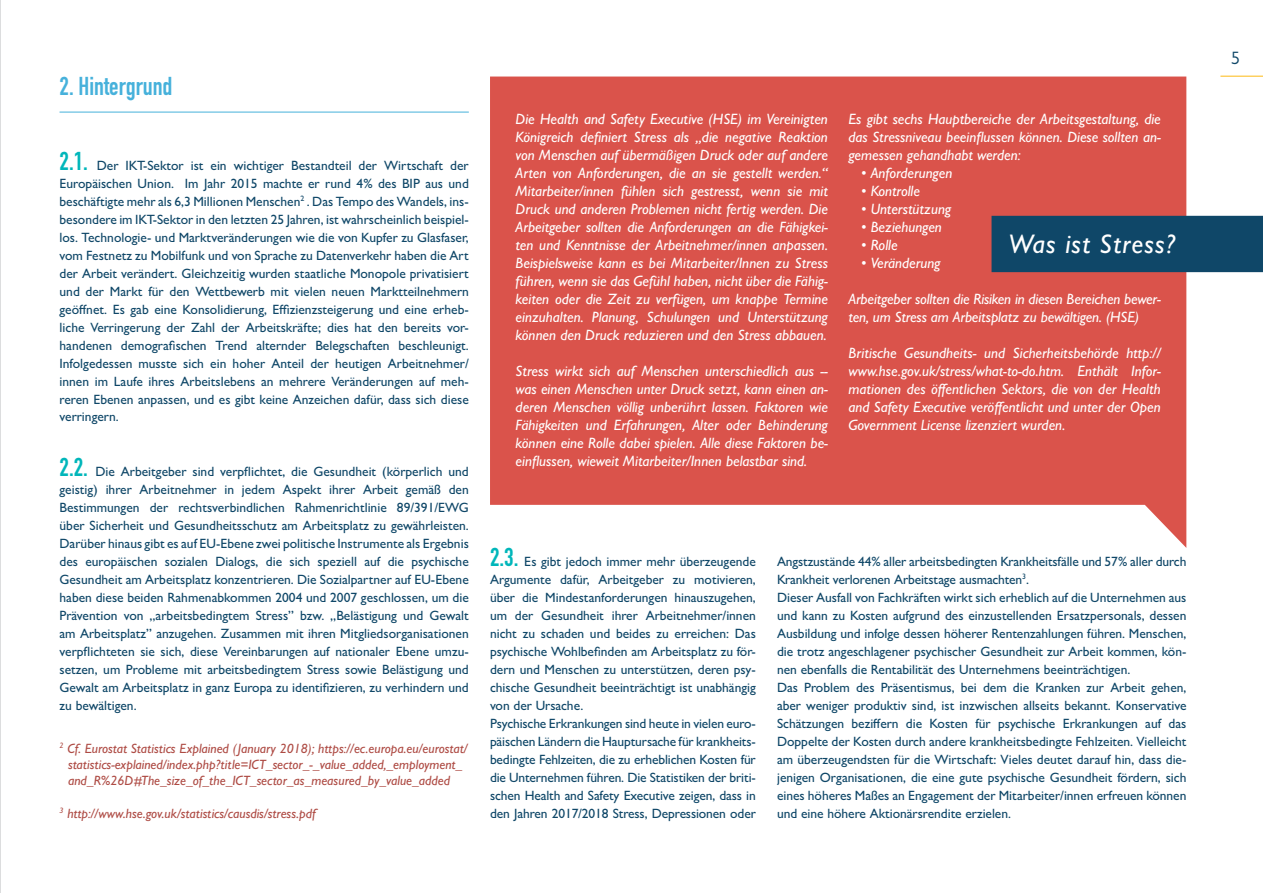
<style>
.page{position:relative;width:1263px;height:893px;background:#fff}
.page>*{position:absolute;margin:0;border:0;box-sizing:border-box;transform-origin:0 0}
.t1{font:italic 500 27px "Gill Sans MT Pro";letter-spacing:.04em;color:#fff}
.t2{font:25.5px "DIN Engschrift Std";color:#46b1db}
.t3{font:18px "Gill Sans MT Pro";color:#0f4768}
.t4{font:italic 500 15px/18px "Gill Sans MT Pro";color:#fff;text-align:justify}
.t5{font:500 13.5px/18px "Gill Sans MT Pro";color:#0f4768;text-align:justify}
.t6{font:italic 500 13.5px/16.2px "Gill Sans MT Pro";color:#ae4b44}
.s1{font-family:"DIN Engschrift Std";font-weight:400;font-size:25.5px;color:#00b6ba}
.s2{font-size:13.2px}
</style>
<div class="page">
<hr style="left:0;top:0;width:1px;height:893px;background:#d1d3d4">
<hr style="left:60px;top:112px;width:409px;height:1px;background:#46b1db">
<svg style="left:490px;top:77px;width:696px;height:471px;background:#dd625b"></svg>
<div style="left:991px;top:216px;width:272px;height:56px;background:#0f4768"></div>
<hr style="left:1220px;top:76px;width:43px;height:1px;background:#fdb913">
<h2 class="t2" style="left:60px;top:71px;width:114px">2. Hintergrund</h2>
<p class="t5" style="left:60px;top:156px;width:411px"><span class="s1">2.1.</span> Der IKT-Sektor ist ein wichtiger Bestandteil der Wirtschaft der Europäischen Union. Im Jahr 2015 machte er rund 4% des BIP aus und beschäftigte mehr als 6,3 Millionen Menschen<sup>2</sup> . Das Tempo des Wandels, ins&shy;besondere im IKT-Sektor in den letzten 25 Jahren, ist wahrscheinlich beispiel&shy;los. Technologie- und Marktveränderungen wie die von Kupfer zu Glasfaser, vom Festnetz zu Mobilfunk und von Sprache zu Datenverkehr haben die Art der Arbeit verändert. Gleichzeitig wurden staatliche Monopole privatisiert und der Markt für den Wettbewerb mit vielen neuen Marktteilnehmern geöffnet. Es gab eine Konsolidierung, Effizienzsteigerung und eine erheb&shy;liche Verringerung der Zahl der Arbeitskräfte; dies hat den bereits vor&shy;handenen demografischen Trend alternder Belegschaften beschleunigt.<br>Infolgedessen musste sich ein hoher Anteil der heutigen Arbeitnehmer/ innen im Laufe ihres Arbeitslebens an mehrere Veränderungen auf meh&shy;reren Ebenen anpassen, und es gibt keine Anzeichen dafür, dass sich diese verringern.</p>
<p class="t5" style="left:60px;top:462px;width:411px"><span class="s1">2.2.</span> Die Arbeitgeber sind verpflichtet, die Gesundheit (körperlich und geistig) ihrer Arbeitnehmer in jedem Aspekt ihrer Arbeit gemäß den Bestimmungen der rechtsverbindlichen Rahmenrichtlinie 89/391/EWG über Sicherheit und Gesundheitsschutz am Arbeitsplatz zu gewährleisten.<br>Darüber hinaus gibt es auf EU-Ebene zwei politische Instrumente als Ergebnis des europäischen sozialen Dialogs, die sich speziell auf die psychische Gesundheit am Arbeitsplatz konzentrieren. Die Sozialpartner auf EU-Ebene haben diese beiden Rahmenabkommen 2004 und 2007 geschlossen, um die Prävention von „arbeitsbedingtem Stress” bzw. „Belästigung und Gewalt am Arbeitsplatz” anzugehen. Zusammen mit ihren Mitgliedsorganisationen verpflichteten sie sich, diese Vereinbarungen auf nationaler Ebene umzu&shy;setzen, um Probleme mit arbeitsbedingtem Stress sowie Belästigung und Gewalt am Arbeitsplatz in ganz Europa zu identifizieren, zu verhindern und zu bewältigen.</p>
<p class="t6" style="left:68px;top:740px;width:401px;text-indent:-9px"><sup>2</sup> Cf. Eurostat Statistics Explained (January 2018); https://ec.europa.eu/eurostat/ statistics-explained/index.php?title=ICT_sector_-_value_added,_employment_ and_R%26D#The_size_of_the_ICT_sector_as_measured_by_value_added</p>
<p class="t6" style="left:60px;top:805px;width:258px"><sup>3</sup> http://www.hse.gov.uk/statistics/causdis/stress.pdf</p>
<p class="t4" style="left:516px;top:109px;width:314px">Die Health and Safety Executive (HSE) im Vereinigten Königreich definiert Stress als „die negative Reaktion von Menschen auf übermäßigen Druck oder auf andere Arten von Anforderungen, die an sie gestellt werden.“ Mitarbeiter/innen fühlen sich gestresst, wenn sie mit Druck und anderen Problemen nicht fertig werden. Die Arbeitgeber sollten die Anforderungen an die Fähigkei&shy;ten und Kenntnisse der Arbeitnehmer/innen anpassen.<br>Beispielsweise kann es bei Mitarbeiter/Innen zu Stress führen, wenn sie das Gefühl haben, nicht über die Fähig&shy;keiten oder die Zeit zu verfügen, um knappe Termine einzuhalten. Planung, Schulungen und Unterstützung können den Druck reduzieren und den Stress abbauen.</p>
<p class="t4" style="left:516px;top:361px;width:314px">Stress wirkt sich auf Menschen unterschiedlich aus -- was einen Menschen unter Druck setzt, kann einen an&shy;deren Menschen völlig unberührt lassen. Faktoren wie Fähigkeiten und Erfahrungen, Alter oder Behinderung können eine Rolle dabei spielen. Alle diese Faktoren be&shy;einflussen, wieweit Mitarbeiter/Innen belastbar sind.</p>
<p class="t4" style="left:848px;top:109px;width:314px">Es gibt sechs Hauptbereiche der Arbeitsgestaltung, die das Stressniveau beeinflussen können. Diese sollten an&shy;gemessen gehandhabt werden:</p>
<p class="t4" style="left:861px;top:163px;width:93px">• Anforderungen</p>
<p class="t4" style="left:861px;top:181px;width:60px">• Kontrolle</p>
<p class="t4" style="left:861px;top:199px;width:92px">• Unterstützung</p>
<p class="t4" style="left:861px;top:217px;width:82px">• Beziehungen</p>
<p class="t4" style="left:861px;top:235px;width:38px">• Rolle</p>
<p class="t4" style="left:861px;top:253px;width:81px">• Veränderung</p>
<p class="t4" style="left:848px;top:289px;width:314px">Arbeitgeber sollten die Risiken in diesen Bereichen bewer&shy;ten, um Stress am Arbeitsplatz zu bewältigen. (HSE)</p>
<p class="t4" style="left:848px;top:343px;width:314px">Britische Gesundheits- und Sicherheitsbehörde http:// www.hse.gov.uk/stress/what-to-do.htm. Enthält Infor&shy;mationen des öffentlichen Sektors, die von der Health and Safety Executive veröffentlicht und unter der Open Government License lizenziert wurden.</p>
<h1 class="t1" style="left:1008px;top:228px;width:168px">Was ist Stress?</h1>
<p class="t5" style="left:490px;top:552px;width:267px;text-align:left"><span class="s1">2.3.</span> Es gibt jedoch immer mehr überzeugende Argumente dafür, Arbeitgeber zu motivieren, über die Mindestanforderungen hinauszugehen, um der Gesundheit ihrer Arbeitnehmer/innen nicht zu schaden und beides zu erreichen: Das psychische Wohlbefinden am Arbeitsplatz zu för&shy;dern und Menschen zu unterstützen, deren psy&shy;chische Gesundheit beeinträchtigt ist unabhängig von der Ursache.<br>Psychische Erkrankungen sind heute in vielen euro&shy;päischen Ländern die Hauptursache für krankheits&shy;bedingte Fehlzeiten, die zu erheblichen Kosten für die Unternehmen führen. Die Statistiken der briti&shy;schen Health and Safety Executive zeigen, dass in den Jahren 2017/2018 Stress, Depressionen oder</p>
<p class="t5" style="left:777px;top:552px;width:411px;text-align:left">Angstzustände 44% aller arbeitsbedingten Krankheitsfälle und 57% aller durch Krankheit verlorenen Arbeitstage ausmachten<sup>3</sup>.<br>Dieser Ausfall von Fachkräften wirkt sich erheblich auf die Unternehmen aus und kann zu Kosten aufgrund des einzustellenden Ersatzpersonals, dessen Ausbildung und infolge dessen höherer Rentenzahlungen führen. Menschen, die trotz angeschlagener psychischer Gesundheit zur Arbeit kommen, kön&shy;nen ebenfalls die Rentabilität des Unternehmens beeinträchtigen.<br>Das Problem des Präsentismus, bei dem die Kranken zur Arbeit gehen, aber weniger produktiv sind, ist inzwischen allseits bekannt. Konservative Schätzungen beziffern die Kosten für psychische Erkrankungen auf das Doppelte der Kosten durch andere krankheitsbedingte Fehlzeiten. Vielleicht am überzeugendsten für die Wirtschaft: Vieles deutet darauf hin, dass die&shy;jenigen Organisationen, die eine gute psychische Gesundheit fördern, sich eines höheres Maßes an Engagement der Mitarbeiter/innen erfreuen können und eine höhere Aktionärsrendite erzielen<span class="s2">.</span></p>
<h3 class="t3" style="left:1231px;top:48px;width:10px">5</h3>
</div>
